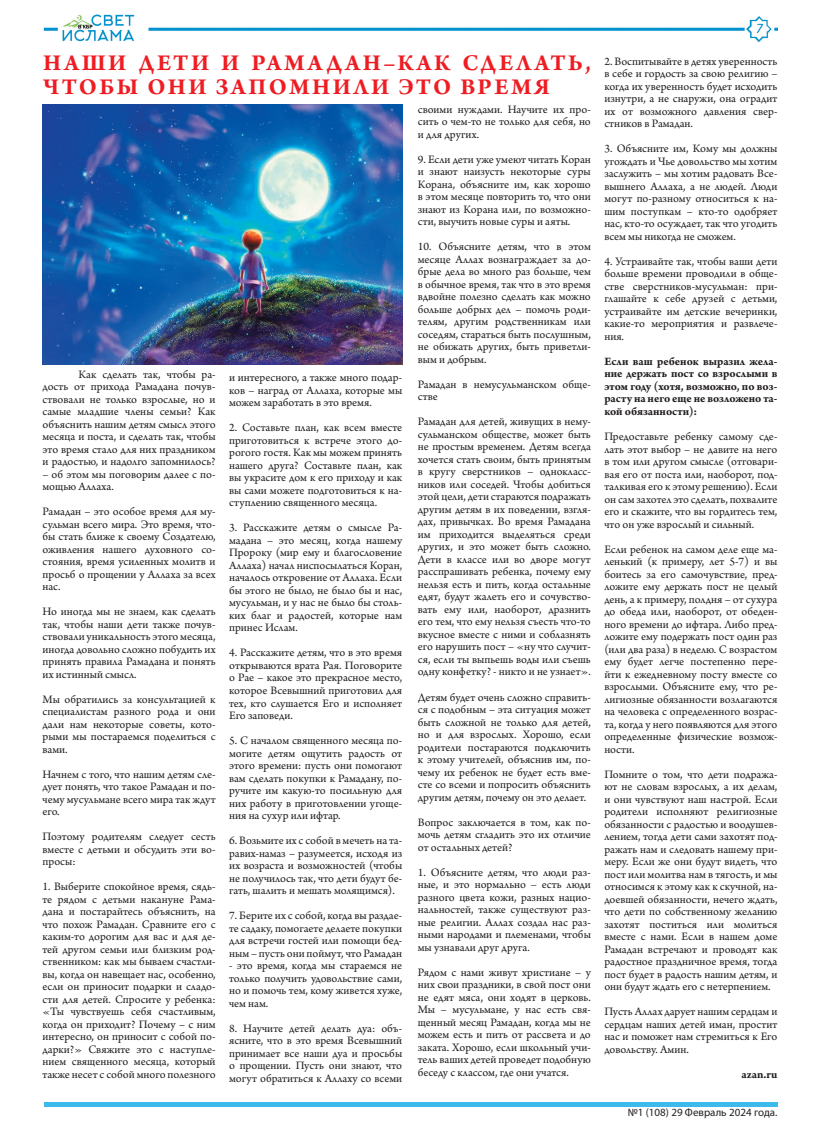
<style>
.page{position:relative;width:820px;height:1134px;background:#fff}
.page>*{position:absolute;margin:0;border:0;box-sizing:border-box;transform-origin:0 0}
.t1{font:700 24px/24px "Arno Pro";letter-spacing:.1em;color:#ee1d23}
.t2{font:12px/12.5px "Arno Pro";color:#231f20;text-align:justify}
.t3{font:700 12px/12.5px "Arno Pro";color:#231f20;text-align:justify}
.t4{font:11px "Myriad Pro";color:#231f20}
</style>
<div class="page">
<hr style="left:44px;top:1102px;width:733px;height:4px;background:#3abbec">
<img style="left:43px;top:14px;width:734px;height:28px">
<img style="left:43px;top:104px;width:359px;height:261px">
<h1 class="t1" style="left:43px;top:52px;width:549px">НАШИ ДЕТИ И РАМАДАН–КАК СДЕЛАТЬ,<br>ЧТОБЫ ОНИ ЗАПОМНИЛИ ЭТО ВРЕМЯ</h1>
<p class="t2" style="left:43px;top:368px;width:174px;text-indent:36px">Как сделать так, чтобы ра&shy;дость от прихода Рамадана почув&shy;ствовали не только взрослые, но и самые младшие члены семьи? Как объяснить нашим детям смысл этого месяца и поста, и сделать так, чтобы это время стало для них праздником и радостью, и надолго запомнилось?</p>
<p class="t2" style="left:43px;top:468px;width:174px">– об этом мы поговорим далее с по&shy;мощью Аллаха.</p>
<p class="t2" style="left:43px;top:506px;width:174px">Рамадан – это особое время для му&shy;сульман всего мира. Это время, что&shy;бы стать ближе к своему Создателю, оживления нашего духовного со&shy;стояния, время усиленных молитв и просьб о прощении у Аллаха за всех нас.</p>
<p class="t2" style="left:43px;top:606px;width:174px">Но иногда мы не знаем, как сделать так, чтобы наши дети также почув&shy;ствовали уникальность этого месяца, иногда довольно сложно побудить их принять правила Рамадана и понять их истинный смысл.</p>
<p class="t2" style="left:43px;top:693px;width:174px">Мы обратились за консультацией к специалистам разного рода и они дали нам некоторые советы, кото&shy;рыми мы постараемся поделиться с вами.</p>
<p class="t2" style="left:43px;top:768px;width:174px">Начнем с того, что нашим детям сле&shy;дует понять, что такое Рамадан и по&shy;чему мусульмане всего мира так ждут его.</p>
<p class="t2" style="left:43px;top:831px;width:174px">Поэтому родителям следует сесть вместе с детьми и обсудить эти во&shy;просы:</p>
<p class="t2" style="left:43px;top:881px;width:174px">1. Выберите спокойное время, сядь&shy;те рядом с детьми накануне Рама&shy;дана и постарайтесь объяснить, на что похож Рамадан. Сравните его с каким-то дорогим для вас и для де&shy;тей другом семьи или близким род&shy;ственником: как мы бываем счастли&shy;вы, когда он навещает нас, особенно, если он приносит подарки и сладо&shy;сти для детей. Спросите у ребенка: «Ты чувствуешь себя счастливым, когда он приходит? Почему – с ним интересно, он приносит с собой по&shy;дарки?» Свяжите это с наступле&shy;нием священного месяца, который также несет с собой много полезного</p>
<p class="t2" style="left:229px;top:372px;width:174px">и интересного, а также много подар&shy;ков – наград от Аллаха, которые мы можем заработать в это время.</p>
<p class="t2" style="left:229px;top:422px;width:174px">2. Составьте план, как всем вместе приготовиться к встрече этого до&shy;рогого гостя. Как мы можем принять нашего друга? Составьте план, как вы украсите дом к его приходу и как вы сами можете подготовиться к на&shy;ступлению священного месяца.</p>
<p class="t2" style="left:229px;top:522px;width:174px">3. Расскажите детям о смысле Ра&shy;мадана – это месяц, когда нашему Пророку (мир ему и благословение Аллаха) начал ниспосылаться Коран, началось откровение от Аллаха. Если бы этого не было, не было бы и нас, мусульман, и у нас не было бы столь&shy;ких благ и радостей, которые нам принес Ислам.</p>
<p class="t2" style="left:229px;top:647px;width:174px">4. Расскажите детям, что в это время открываются врата Рая. Поговорите о Рае – какое это прекрасное место, которое Всевышний приготовил для тех, кто слушается Его и исполняет Его заповеди.</p>
<p class="t2" style="left:229px;top:735px;width:174px">5. С началом священного месяца по&shy;могите детям ощутить радость от этого времени: пусть они помогают вам сделать покупки к Рамадану, по&shy;ручите им какую-то посильную для них работу в приготовлении угоще&shy;ния на сухур или ифтар.</p>
<p class="t2" style="left:229px;top:835px;width:174px">6. Возьмите их с собой в мечеть на та&shy;равих-намаз – разумеется, исходя из их возраста и возможностей (чтобы не получилось так, что дети будут бе&shy;гать, шалить и мешать молящимся).</p>
<p class="t2" style="left:229px;top:910px;width:174px">7. Берите их с собой, когда вы раздае&shy;те садаку, помогаете делаете покупки для встречи гостей или помощи бед&shy;ным – пусть они поймут, что Рамадан</p>
<p class="t2" style="left:229px;top:960px;width:174px">- это время, когда мы стараемся не только получить удовольствие сами, но и помочь тем, кому живется хуже, чем нам.</p>
<p class="t2" style="left:229px;top:1022px;width:174px">8. Научите детей делать дуа: объ&shy;ясните, что в это время Всевышний принимает все наши дуа и просьбы о прощении. Пусть они знают, что могут обратиться к Аллаху со всеми</p>
<p class="t2" style="left:417px;top:104px;width:174px">своими нуждами. Научите их про&shy;сить о чем-то не только для себя, но и для других.</p>
<p class="t2" style="left:417px;top:154px;width:174px">9. Если дети уже умеют читать Коран и знают наизусть некоторые суры Корана, объясните им, как хорошо в этом месяце повторить то, что они знают из Корана или, по возможно&shy;сти, выучить новые суры и аяты.</p>
<p class="t2" style="left:417px;top:241px;width:174px">10. Объясните детям, что в этом месяце Аллах вознаграждает за до&shy;брые дела во много раз больше, чем в обычное время, так что в это время вдвойне полезно сделать как можно больше добрых дел – помочь роди&shy;телям, другим родственникам или соседям, стараться быть послушным, не обижать других, быть приветли&shy;вым и добрым.</p>
<p class="t2" style="left:417px;top:379px;width:174px">Рамадан в немусульманском обще&shy;стве</p>
<p class="t2" style="left:417px;top:416px;width:174px">Рамадан для детей, живущих в нему&shy;сульманском обществе, может быть не простым временем. Детям всегда хочется стать своим, быть принятым в кругу сверстников – однокласс&shy;ников или соседей. Чтобы добиться этой цели, дети стараются подражать другим детям в их поведении, взгля&shy;дах, привычках. Во время Рамадана им приходится выделяться среди других, и это может быть сложно.<br>Дети в классе или во дворе могут расспрашивать ребенка, почему ему нельзя есть и пить, когда остальные едят, будут жалеть его и сочувство&shy;вать ему или, наоборот, дразнить его тем, что ему нельзя съесть что-то вкусное вместе с ними и соблазнять его нарушить пост – «ну что случит&shy;ся, если ты выпьешь воды или съешь одну конфетку? - никто и не узнает».</p>
<p class="t2" style="left:417px;top:691px;width:174px">Детям будет очень сложно справить&shy;ся с подобным – эта ситуация может быть сложной не только для детей, но и для взрослых. Хорошо, если родители постараются подключить к этому учителей, объяснив им, по&shy;чему их ребенок не будет есть вме&shy;сте со всеми и попросить объяснить другим детям, почему он это делает.</p>
<p class="t2" style="left:417px;top:816px;width:174px">Вопрос заключается в том, как по&shy;мочь детям сгладить это их отличие от остальных детей?</p>
<p class="t2" style="left:417px;top:866px;width:174px">1. Объясните детям, что люди раз&shy;ные, и это нормально – есть люди разного цвета кожи, разных нацио&shy;нальностей, также существуют раз&shy;ные религии. Аллах создал нас раз&shy;ными народами и племенами, чтобы мы узнавали друг друга.</p>
<p class="t2" style="left:417px;top:966px;width:174px">Рядом с нами живут христиане – у них свои праздники, в свой пост они не едят мяса, они ходят в церковь.<br>Мы – мусульмане, у нас есть свя&shy;щенный месяц Рамадан, когда мы не можем есть и пить от рассвета и до заката. Хорошо, если школьный учи&shy;тель ваших детей проведет подобную беседу с классом, где они учатся.</p>
<p class="t2" style="left:604px;top:56px;width:174px">2. Воспитывайте в детях уверенность в себе и гордость за свою религию – когда их уверенность будет исходить изнутри, а не снаружи, она оградит их от возможного давления свер&shy;стников в Рамадан.</p>
<p class="t2" style="left:604px;top:143px;width:174px">3. Объясните им, Кому мы должны угождать и Чье довольство мы хотим заслужить – мы хотим радовать Все&shy;вышнего Аллаха, а не людей. Люди могут по-разному относиться к на&shy;шим поступкам – кто-то одобряет нас, кто-то осуждает, так что угодить всем мы никогда не сможем.</p>
<p class="t2" style="left:604px;top:256px;width:174px">4. Устраивайте так, чтобы ваши дети больше времени проводили в обще&shy;стве сверстников-мусульман: при&shy;глашайте к себе друзей с детьми, устраивайте им детские вечеринки, какие-то мероприятия и развлече&shy;ния.</p>
<p class="t3" style="left:604px;top:356px;width:174px">Если ваш ребенок выразил жела&shy;ние держать пост со взрослыми в этом году (хотя, возможно, по воз&shy;расту на него еще не возложено та&shy;кой обязанности):</p>
<p class="t2" style="left:604px;top:431px;width:174px">Предоставьте ребенку самому сде&shy;лать этот выбор – не давите на него в том или другом смысле (отговари&shy;вая его от поста или, наоборот, под&shy;талкивая его к этому решению). Если он сам захотел это сделать, похвалите его и скажите, что вы гордитесь тем, что он уже взрослый и сильный.</p>
<p class="t2" style="left:604px;top:543px;width:174px">Если ребенок на самом деле еще ма&shy;ленький (к примеру, лет 5-7) и вы боитесь за его самочувствие, пред&shy;ложите ему держать пост не целый день, а к примеру, полдня – от сухура до обеда или, наоборот, от обеден&shy;ного времени до ифтара. Либо пред&shy;ложите ему подержать пост один раз (или два раза) в неделю. С возрастом ему будет легче постепенно пере&shy;йти к ежедневному посту вместе со взрослыми. Объясните ему, что ре&shy;лигиозные обязанности возлагаются на человека с определенного возрас&shy;та, когда у него появляются для этого определенные физические возмож&shy;ности.</p>
<p class="t2" style="left:604px;top:768px;width:174px">Помните о том, что дети подража&shy;ют не словам взрослых, а их делам, и они чувствуют наш настрой. Если родители исполняют религиозные обязанности с радостью и воодушев&shy;лением, тогда дети сами захотят под&shy;ражать нам и следовать нашему при&shy;меру. Если же они будут видеть, что пост или молитва нам в тягость, и мы относимся к этому как к скучной, на&shy;доевшей обязанности, нечего ждать, что дети по собственному желанию захотят поститься или молиться вместе с нами. Если в нашем доме Рамадан встречают и проводят как радостное праздничное время, тогда пост будет в радость нашим детям, и они будут ждать его с нетерпением.</p>
<p class="t2" style="left:604px;top:1006px;width:174px">Пусть Аллах дарует нашим сердцам и сердцам наших детей иман, простит нас и поможет нам стремиться к Его довольству. Амин.</p>
<p class="t3" style="left:741px;top:1068px;width:37px">azan.ru</p>
<p class="t4" style="left:627px;top:1105px;width:151px">№1 (108) 29 Февраль 2024 года.</p>
</div>
